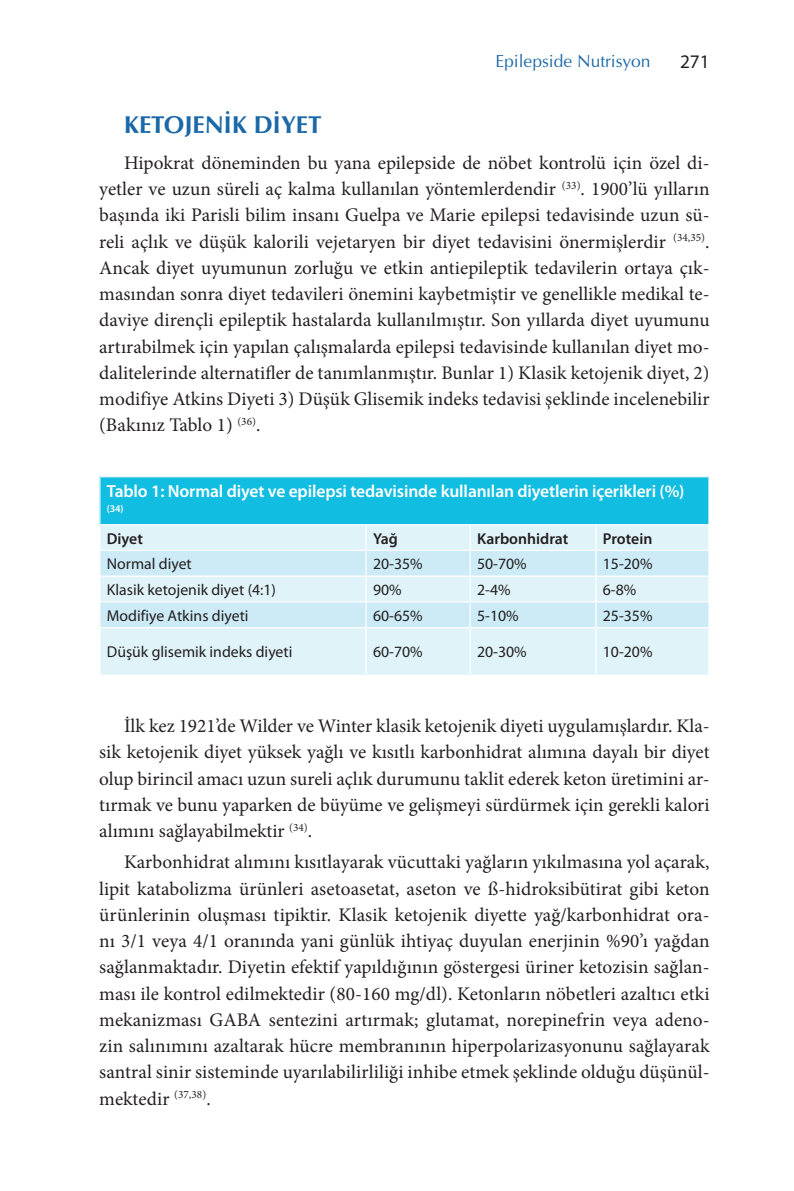
<style>
.page{position:relative;width:794px;height:1191px;background:#fff}
.page>*{position:absolute;margin:0;border:0;box-sizing:border-box;transform-origin:0 0}
.t1{font:24.5px "Optima Bold Tr";color:#1a68a7}
.t2{font:19.25px/26.2px "Minion Pro";color:#231f20;text-align:justify}
.t3{font:19.25px "Myriad Pro";color:#231f20}
.t4{font:600 17.5px "Myriad Pro";letter-spacing:-.01em;color:#fff}
.t5{font:17.5px "Optima Normal Tr";color:#1a68a7}
.t6{font:15.75px "Myriad Pro";color:#231f20}
.t7{font:600 15.75px "Myriad Pro";color:#231f20}
.t8{font:600 10.15px "Myriad Pro";color:#fff}
</style>
<div class="page">
<div style="left:100px;top:477px;width:609px;height:48px;background:#11bde1"></div>
<div style="left:100px;top:525px;width:608px;height:150px;background:#dff3f9"></div>
<svg style="left:100px;top:551px;width:608px;height:76px;background:#d2edf7"></svg>
<hr style="left:365px;top:525px;width:2px;height:25px;background:#fff">
<hr style="left:469px;top:525px;width:2px;height:25px;background:#fff">
<hr style="left:99px;top:550px;width:267px;height:1px;background:#fff">
<hr style="left:366px;top:550px;width:104px;height:1px;background:#fff">
<hr style="left:365px;top:551px;width:2px;height:24px;background:#fff">
<hr style="left:470px;top:550px;width:126px;height:1px;background:#fff">
<hr style="left:469px;top:551px;width:2px;height:24px;background:#fff">
<hr style="left:596px;top:550px;width:113px;height:1px;background:#fff">
<hr style="left:99px;top:575px;width:267px;height:2px;background:#fff">
<hr style="left:366px;top:575px;width:104px;height:2px;background:#fff">
<hr style="left:365px;top:577px;width:2px;height:24px;background:#fff">
<hr style="left:470px;top:575px;width:126px;height:2px;background:#fff">
<hr style="left:469px;top:577px;width:2px;height:24px;background:#fff">
<hr style="left:596px;top:575px;width:113px;height:2px;background:#fff">
<hr style="left:99px;top:601px;width:267px;height:1px;background:#fff">
<hr style="left:366px;top:601px;width:104px;height:1px;background:#fff">
<hr style="left:365px;top:602px;width:2px;height:25px;background:#fff">
<hr style="left:470px;top:601px;width:126px;height:1px;background:#fff">
<hr style="left:469px;top:602px;width:2px;height:25px;background:#fff">
<hr style="left:596px;top:601px;width:113px;height:1px;background:#fff">
<svg style="left:595px;top:525px;width:1px;height:102px"></svg>
<hr style="left:99px;top:627px;width:267px;height:1px;background:#fff">
<hr style="left:366px;top:627px;width:104px;height:1px;background:#fff">
<hr style="left:365px;top:628px;width:2px;height:47px;background:#fff">
<hr style="left:470px;top:627px;width:126px;height:1px;background:#fff">
<hr style="left:469px;top:628px;width:2px;height:47px;background:#fff">
<hr style="left:596px;top:627px;width:113px;height:1px;background:#fff">
<hr style="left:595px;top:628px;width:1px;height:47px;background:#fff">
<svg style="left:708px;top:525px;width:1px;height:102px"></svg>
<hr style="left:708px;top:477px;width:1px;height:47px;background:#fff">
<hr style="left:99px;top:524px;width:267px;height:1px;background:#fff">
<hr style="left:366px;top:524px;width:104px;height:1px;background:#fff">
<hr style="left:470px;top:524px;width:126px;height:1px;background:#fff">
<hr style="left:596px;top:524px;width:113px;height:1px;background:#fff">
<p class="t5" style="left:495px;top:51px;width:157px">Epilepside Nutrisyon</p>
<p class="t3" style="left:680px;top:50px;width:31px">271</p>
<p class="t1" style="left:124px;top:109px;width:199px">KETOJENI K DIYET</p>
<p class="t2" style="left:99px;top:150px;width:612px;text-indent:25px">Hipokrat döneminden bu yana epilepside de nöbet kontrolü için özel di&shy;yetler ve uzun süreli aç kalma kullanılan yöntemlerdendir <sup>(33)</sup>. 1900’lü yılların başında iki Parisli bilim insanı Guelpa ve Marie epilepsi tedavisinde uzun sü&shy;reli açlık ve düşük kalorili vejetaryen bir diyet tedavisini önermişlerdir <sup>(34,35)</sup>.<br>Ancak diyet uyumunun zorluğu ve etkin antiepileptik tedavilerin ortaya çık&shy;masından sonra diyet tedavileri önemini kaybetmiştir ve genellikle medikal te&shy;daviye dirençli epileptik hastalarda kullanılmıştır. Son yıllarda diyet uyumunu artırabilmek için yapılan çalışmalarda epilepsi tedavisinde kullanılan diyet mo&shy;dalitelerinde alternatifler de tanımlanmıştır. Bunlar 1) Klasik ketojenik diyet, 2) modifiye Atkins Diyeti 3) Düşük Glisemik indeks tedavisi şeklinde incelenebilir (Bakınız Tablo 1) <sup>(36)</sup>.</p>
<p class="t4" style="left:107px;top:480px;width:579px">Tablo 1: Normal diyet ve epilepsi tedavisinde kullanılan diyetlerin içerikleri (%)</p>
<p class="t8" style="left:107px;top:502px;width:18px">(34)</p>
<p class="t7" style="left:107px;top:528px;width:38px">Diyet</p>
<p class="t7" style="left:373px;top:528px;width:26px">Yağ</p>
<p class="t7" style="left:477px;top:528px;width:93px">Karbonhidrat</p>
<p class="t7" style="left:603px;top:528px;width:51px">Protein</p>
<p class="t6" style="left:107px;top:554px;width:86px">Normal diyet</p>
<p class="t6" style="left:373px;top:554px;width:51px">20-35%</p>
<p class="t6" style="left:477px;top:554px;width:51px">50-70%</p>
<p class="t6" style="left:603px;top:554px;width:51px">15-20%</p>
<p class="t6" style="left:107px;top:580px;width:171px">Klasik ketojenik diyet (4:1)</p>
<p class="t6" style="left:373px;top:580px;width:30px">90%</p>
<p class="t6" style="left:477px;top:580px;width:35px">2-4%</p>
<p class="t6" style="left:603px;top:580px;width:35px">6-8%</p>
<p class="t6" style="left:107px;top:605px;width:143px">Modifiye Atkins diyeti</p>
<p class="t6" style="left:373px;top:605px;width:51px">60-65%</p>
<p class="t6" style="left:477px;top:605px;width:43px">5-10%</p>
<p class="t6" style="left:603px;top:605px;width:51px">25-35%</p>
<p class="t6" style="left:107px;top:642px;width:187px">Düşük glisemik indeks diyeti</p>
<p class="t6" style="left:373px;top:642px;width:51px">60-70%</p>
<p class="t6" style="left:477px;top:642px;width:51px">20-30%</p>
<p class="t6" style="left:603px;top:642px;width:51px">10-20%</p>
<p class="t2" style="left:99px;top:713px;width:612px;text-indent:25px">İlk kez 1921’de Wilder ve Winter klasik ketojenik diyeti uygulamışlardır. Kla&shy;sik ketojenik diyet yüksek yağlı ve kısıtlı karbonhidrat alımına dayalı bir diyet olup birincil amacı uzun sureli açlık durumunu taklit ederek keton üretimini ar&shy;tırmak ve bunu yaparken de büyüme ve gelişmeyi sürdürmek için gerekli kalori alımını sağlayabilmektir <sup>(34)</sup>.</p>
<p class="t2" style="left:99px;top:849px;width:612px;text-indent:25px">Karbonhidrat alımını kısıtlayarak vücuttaki yağların yıkılmasına yol açarak, lipit katabolizma ürünleri asetoasetat, aseton ve ß-hidroksibütirat gibi keton ürünlerinin oluşması tipiktir. Klasik ketojenik diyette yağ/karbonhidrat ora&shy;nı 3/1 veya 4/1 oranında yani günlük ihtiyaç duyulan enerjinin %90’ı yağdan sağlanmaktadır. Diyetin efektif yapıldığının göstergesi üriner ketozisin sağlan&shy;ması ile kontrol edilmektedir (80-160 mg/dl). Ketonların nöbetleri azaltıcı etki mekanizması GABA sentezini artırmak; glutamat, norepinefrin veya adeno&shy;zin salınımını azaltarak hücre membranının hiperpolarizasyonunu sağlayarak santral sinir sisteminde uyarılabilirliliği inhibe etmek şeklinde olduğu düşünül&shy;mektedir <sup>(37,38)</sup>.</p>
</div>
